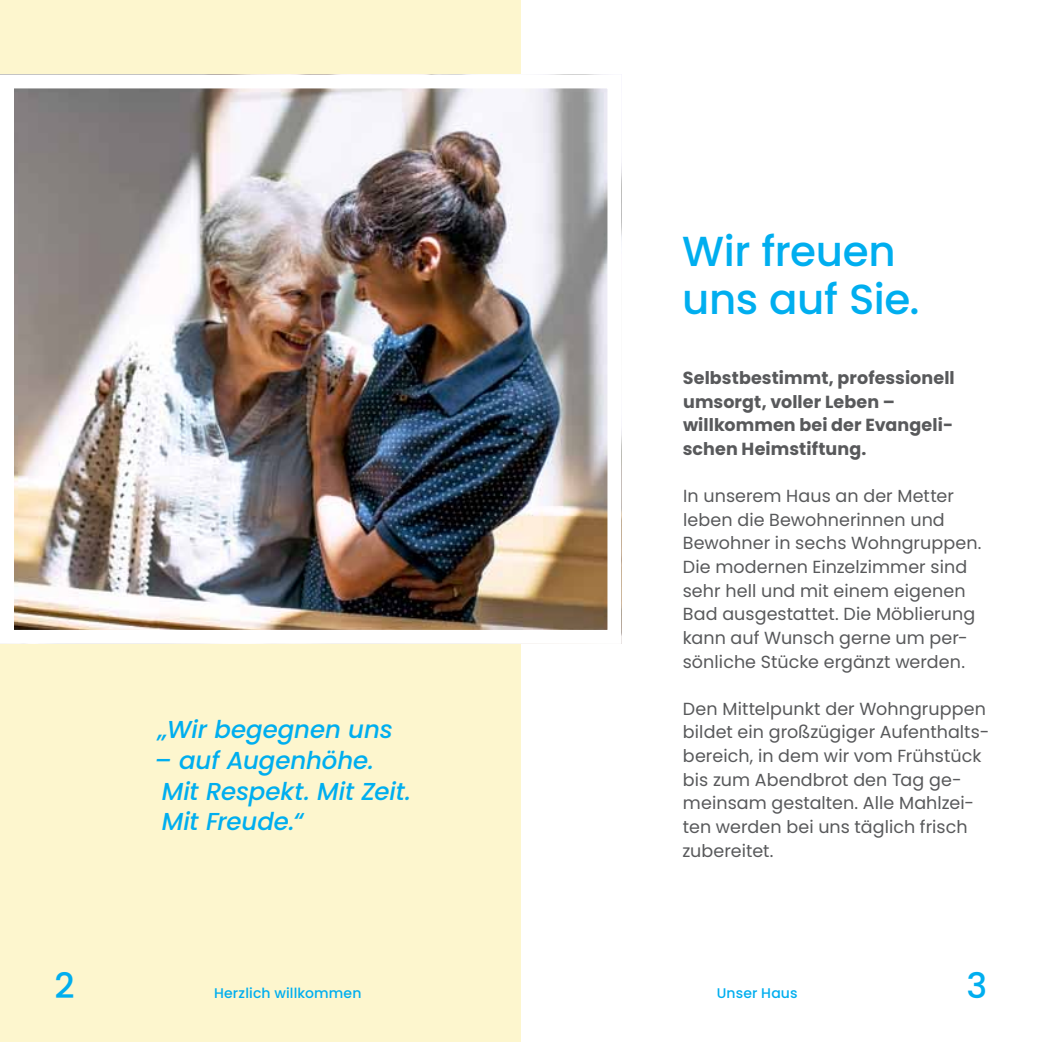
<style>
.page{position:relative;width:1042px;height:1042px;background:#fff}
.page>*{position:absolute;margin:0;border:0;box-sizing:border-box;transform-origin:0 0}
.t1{font:500 42px/48.1px "Poppins";letter-spacing:-.01em;color:#00aeef}
.t2{font:500 35px "Poppins";color:#00aeef}
.t3{font:italic 500 24.5px/30.6px "Poppins";letter-spacing:-.005em;color:#00aeef}
.t4{font:17.5px/23.6px "Poppins";letter-spacing:.005em;color:#58595b}
.t5{font:700 17.5px/23.6px "Poppins";letter-spacing:.005em;color:#58595b}
.t6{font:500 14px "Poppins";letter-spacing:.01em;color:#00aeef}
</style>
<div class="page">
<div style="left:0;top:0;width:521px;height:74px;background:#fdf6ce"></div>
<div style="left:0;top:644px;width:521px;height:398px;background:#fdf6ce"></div>
<img style="left:15px;top:89px;width:591px;height:540px">
<h2 class="t2" style="left:55px;top:966px;width:22px">2</h2>
<h3 class="t3" style="left:158px;top:715px;width:236px">„Wir begegnen uns</h3>
<h3 class="t3" style="left:154px;top:745px;width:258px">– auf Augenhöhe.<br>Mit Respekt. Mit Zeit.<br>Mit Freude.“</h3>
<h1 class="t1" style="left:682px;top:227px;width:239px">Wir freuen uns auf Sie.</h1>
<p class="t5" style="left:683px;top:366px;width:273px">Selbstbestimmt, professionell umsorgt, voller Leben – willkommen bei der Evangeli&shy;schen Heimstiftung.</p>
<p class="t4" style="left:683px;top:484px;width:300px">In unserem Haus an der Metter leben die Bewohnerinnen und<br>Bewohner in sechs Wohngruppen.<br>Die modernen Einzelzimmer sind sehr hell und mit einem eigenen<br>Bad ausgestattet. Die Möblierung kann auf Wunsch gerne um per&shy;sönliche Stücke ergänzt werden.</p>
<p class="t4" style="left:682px;top:697px;width:308px">Den Mittelpunkt der Wohngruppen bildet ein großzügiger Aufenthalts&shy;bereich, in dem wir vom Frühstück bis zum Abendbrot den Tag ge&shy;meinsam gestalten. Alle Mahlzei&shy;ten werden bei uns täglich frisch zubereitet.</p>
<p class="t6" style="left:214px;top:985px;width:149px">Herzlich willkommen</p>
<p class="t6" style="left:716px;top:985px;width:83px">Unser Haus</p>
<h2 class="t2" style="left:966px;top:966px;width:22px">3</h2>
</div>
